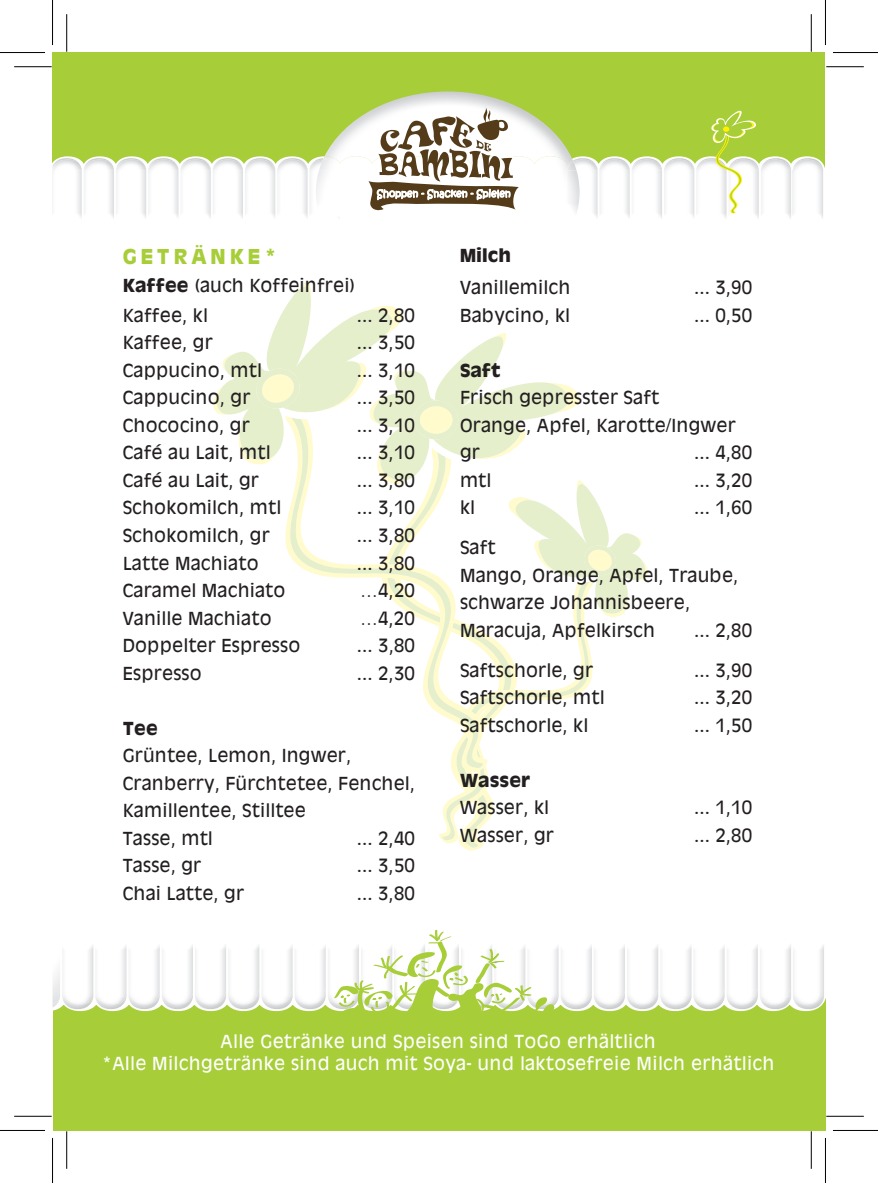
<style>
.page{position:relative;width:878px;height:1183px;background:#fff}
.page>*{position:absolute;margin:0;border:0;box-sizing:border-box;transform-origin:0 0}
.t1{font:700 20px "Antique Olive";letter-spacing:.2em;color:#a7ce38}
.t2{font:17.5px/27.5px "Antique Olive";letter-spacing:.01em;color:#231f20}
.t3{font:17.5px/22.5px "Antique Olive";letter-spacing:.02em;color:#fff;text-align:center}
.t4{font:700 17.5px "Antique Olive";letter-spacing:.01em;color:#231f20}
.t5{font:10px "Kristen ITC";color:#fff}
.s1{font-weight:700}
</style>
<div class="page">
<svg style="left:213px;top:281px;width:435px;height:559px"></svg>
<div style="left:52px;top:52px;width:772px;height:168px;background:#a7ce38"></div>
<img style="left:384px;top:91px;width:127px;height:13px">
<svg style="left:52px;top:104px;width:773px;height:116px"></svg>
<svg style="left:722px;top:126px;width:7px;height:6px"></svg>
<div style="left:721px;top:125px;width:9px;height:8px;border:1px solid #a7ce38;border-radius:50%"></div>
<div style="left:53px;top:979px;width:772px;height:151px;background:#a7ce38"></div>
<svg style="left:52px;top:929px;width:773px;height:83px"></svg>
<hr style="left:14px;top:66px;width:38px;height:1px;background:#000">
<hr style="left:826px;top:66px;width:37px;height:1px;background:#000">
<hr style="left:14px;top:1115px;width:38px;height:1px;background:#000">
<hr style="left:826px;top:1115px;width:37px;height:1px;background:#000">
<hr style="left:66px;top:14px;width:1px;height:38px;background:#000">
<hr style="left:66px;top:1130px;width:1px;height:38px;background:#000">
<hr style="left:810px;top:14px;width:1px;height:38px;background:#000">
<hr style="left:810px;top:1130px;width:1px;height:38px;background:#000">
<hr style="left:0;top:52px;width:45px;height:1px;background:#000">
<hr style="left:832px;top:52px;width:45px;height:1px;background:#000">
<hr style="left:0;top:1129px;width:45px;height:1px;background:#000">
<hr style="left:832px;top:1129px;width:45px;height:1px;background:#000">
<hr style="left:52px;top:0;width:1px;height:45px;background:#000">
<hr style="left:52px;top:1137px;width:1px;height:45px;background:#000">
<hr style="left:825px;top:0;width:1px;height:45px;background:#000">
<hr style="left:825px;top:1137px;width:1px;height:45px;background:#000">
<p class="t5" style="left:377px;top:187px;width:135px">Shoppen - Snacken - Spielen</p>
<p class="t1" style="left:123px;top:243px;width:156px">GETRÄNKE*</p>
<p class="t2" style="left:123px;top:270px;width:233px;line-height:30.2px"><span class="s1">Kaffee</span> (auch Koffeinfrei)<br>Kaffee, kl</p>
<p class="t2" style="left:357px;top:301px;width:60px">... 2,80</p>
<p class="t2" style="left:123px;top:329px;width:91px">Kaffee, gr</p>
<p class="t2" style="left:357px;top:329px;width:60px">... 3,50</p>
<p class="t2" style="left:123px;top:356px;width:141px">Cappucino, mtl</p>
<p class="t2" style="left:357px;top:356px;width:60px">... 3,10</p>
<p class="t2" style="left:123px;top:384px;width:129px">Cappucino, gr</p>
<p class="t2" style="left:357px;top:384px;width:60px">... 3,50</p>
<p class="t2" style="left:123px;top:411px;width:128px">Chococino, gr</p>
<p class="t2" style="left:357px;top:411px;width:60px">... 3,10</p>
<p class="t2" style="left:123px;top:439px;width:149px">Café au Lait, mtl</p>
<p class="t2" style="left:357px;top:439px;width:60px">... 3,10</p>
<p class="t2" style="left:123px;top:466px;width:138px">Café au Lait, gr</p>
<p class="t2" style="left:357px;top:466px;width:60px">... 3,80</p>
<p class="t2" style="left:123px;top:494px;width:160px">Schokomilch, mtl</p>
<p class="t2" style="left:357px;top:494px;width:60px">... 3,10</p>
<p class="t2" style="left:123px;top:521px;width:149px">Schokomilch, gr</p>
<p class="t2" style="left:357px;top:521px;width:60px">... 3,80</p>
<p class="t2" style="left:123px;top:549px;width:137px">Latte Machiato</p>
<p class="t2" style="left:357px;top:549px;width:60px">... 3,80</p>
<p class="t2" style="left:123px;top:576px;width:164px">Caramel Machiato</p>
<p class="t2" style="left:360px;top:576px;width:56px">…4,20</p>
<p class="t2" style="left:123px;top:604px;width:150px">Vanille Machiato</p>
<p class="t2" style="left:360px;top:604px;width:56px">…4,20</p>
<p class="t2" style="left:123px;top:631px;width:179px">Doppelter Espresso</p>
<p class="t2" style="left:357px;top:631px;width:60px">... 3,80</p>
<p class="t2" style="left:123px;top:659px;width:80px">Espresso</p>
<p class="t2" style="left:357px;top:659px;width:60px">... 2,30</p>
<p class="t4" style="left:123px;top:716px;width:36px">Tee</p>
<p class="t2" style="left:123px;top:741px;width:294px">Grüntee, Lemon, Ingwer,<br>Cranberry, Fürchtetee, Fenchel,<br>Kamillentee, Stilltee<br>Tasse, mtl</p>
<p class="t2" style="left:357px;top:824px;width:60px">... 2,40</p>
<p class="t2" style="left:123px;top:851px;width:80px">Tasse, gr</p>
<p class="t2" style="left:357px;top:851px;width:60px">... 3,50</p>
<p class="t2" style="left:123px;top:879px;width:123px">Chai Latte, gr</p>
<p class="t2" style="left:357px;top:879px;width:60px">... 3,80</p>
<p class="t4" style="left:460px;top:244px;width:53px">Milch</p>
<p class="t2" style="left:460px;top:274px;width:112px">Vanillemilch</p>
<p class="t2" style="left:694px;top:274px;width:60px">... 3,90</p>
<p class="t2" style="left:460px;top:301px;width:112px">Babycino, kl</p>
<p class="t2" style="left:694px;top:301px;width:60px">... 0,50</p>
<p class="t4" style="left:460px;top:358px;width:42px">Saft</p>
<p class="t2" style="left:460px;top:383px;width:277px">Frisch gepresster Saft<br>Orange, Apfel, Karotte/Ingwer gr</p>
<p class="t2" style="left:694px;top:438px;width:60px">... 4,80</p>
<p class="t2" style="left:460px;top:466px;width:33px">mtl</p>
<p class="t2" style="left:694px;top:466px;width:60px">... 3,20</p>
<p class="t2" style="left:460px;top:493px;width:17px">kl</p>
<p class="t2" style="left:694px;top:493px;width:60px">... 1,60</p>
<p class="t2" style="left:460px;top:533px;width:280px">Saft<br>Mango, Orange, Apfel, Traube, schwarze Johannisbeere,<br>Maracuja, Apfelkirsch</p>
<p class="t2" style="left:694px;top:616px;width:60px">... 2,80</p>
<p class="t2" style="left:460px;top:656px;width:135px">Saftschorle, gr</p>
<p class="t2" style="left:694px;top:656px;width:60px">... 3,90</p>
<p class="t2" style="left:460px;top:683px;width:146px">Saftschorle, mtl</p>
<p class="t2" style="left:694px;top:683px;width:60px">... 3,20</p>
<p class="t2" style="left:460px;top:711px;width:130px">Saftschorle, kl</p>
<p class="t2" style="left:694px;top:711px;width:60px">... 1,50</p>
<p class="t4" style="left:460px;top:768px;width:72px">Wasser</p>
<p class="t2" style="left:460px;top:793px;width:91px">Wasser, kl</p>
<p class="t2" style="left:694px;top:793px;width:60px">... 1,10</p>
<p class="t2" style="left:460px;top:821px;width:95px">Wasser, gr</p>
<p class="t2" style="left:694px;top:821px;width:60px">... 2,80</p>
<p class="t3" style="left:102px;top:1029px;width:674px">Alle Getränke und Speisen sind ToGo erhältlich<br>*Alle Milchgetränke sind auch mit Soya- und laktosefreie Milch erhätlich</p>
</div>
